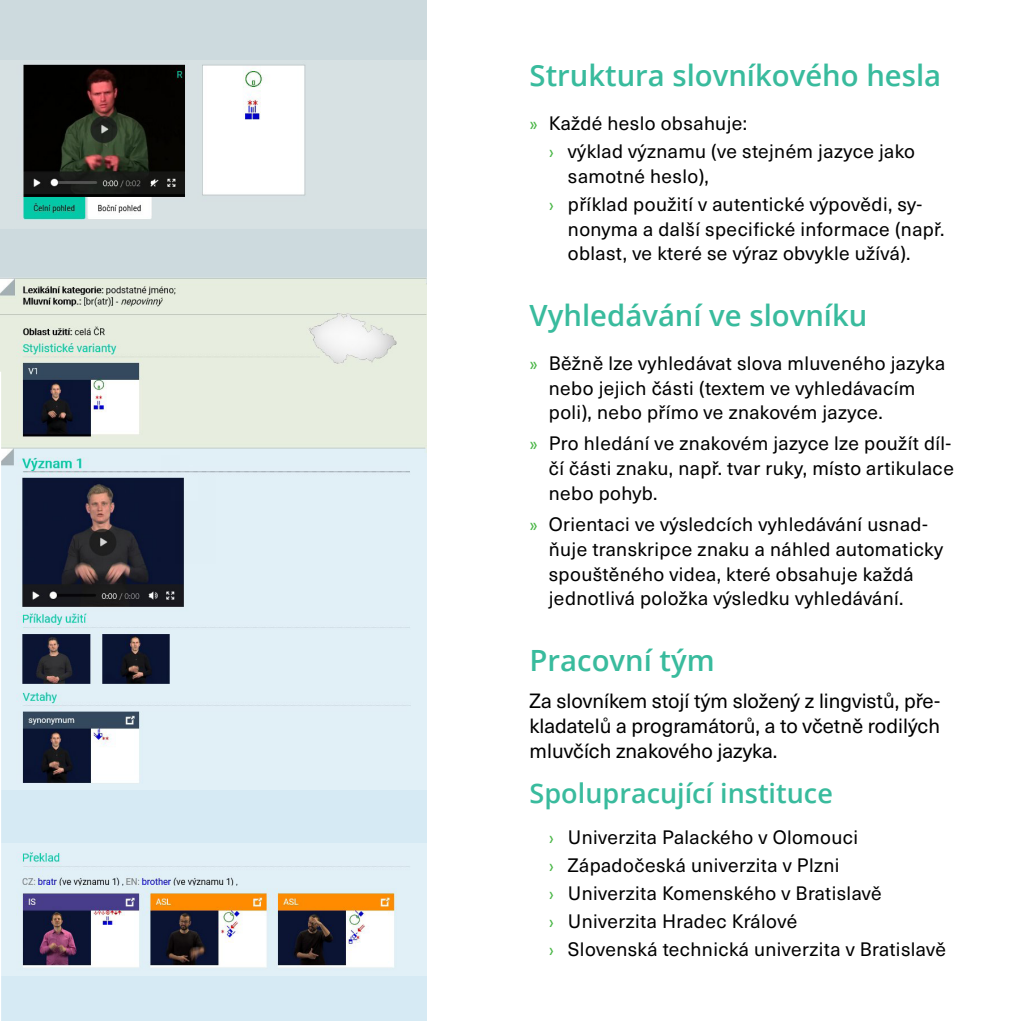
<style>
.page{position:relative;width:1021px;height:1021px;background:#fff}
.page>*{position:absolute;margin:0;border:0;box-sizing:border-box;transform-origin:0 0}
.Nadpis_2_vlevo{font:600 29.25px "Open Sans";color:#39bb9d}
.Nadpis_3{font:600 27px "Open Sans";color:#39bb9d}
.odstavec_1{font:20.25px/24.8px "Neue Haas Unica Pro";color:#000;text-align:justify}
.t1{font:19.12px/24.8px "Neue Haas Unica Pro";letter-spacing:.02em;color:#000}
.s1{font-size:18px;color:#4cb749}
</style>
<div class="page">
<div style="left:0;top:789px;width:426px;height:231px;background:#d6eaf4"></div>
<div style="left:0;top:0;width:426px;height:277px;background:#cddade"></div>
<img style="left:16px;top:61px;width:289px;height:159px">
<img style="left:0;top:277px;width:426px;height:512px">
<img style="left:1px;top:843px;width:425px;height:132px">
<hr style="left:0;top:372px;width:1px;height:648px;background:#fff">
<h2 class="Nadpis_2_vlevo" style="left:529px;top:55px;width:413px">Struktura slovníkového hesla</h2>
<p class="t1" style="left:529px;top:111px;width:219px"><span class="s1">»</span> Každé heslo obsahuje:</p>
<p class="t1" style="left:568px;top:139px;width:349px;text-indent:-19px"><span class="s1">›</span> výklad významu (ve stejném jazyce jako samotné heslo),</p>
<p class="t1" style="left:568px;top:192px;width:378px;text-indent:-19px"><span class="s1">›</span> příklad použití v autentické výpovědi, sy&shy;nonyma a další specifické informace (např. oblast, ve které se výraz obvykle užívá).</p>
<h2 class="Nadpis_2_vlevo" style="left:529px;top:295px;width:339px">Vyhledávání ve slovníku</h2>
<p class="t1" style="left:549px;top:351px;width:398px;text-indent:-19px"><span class="s1">»</span> Běžně lze vyhledávat slova mluveného jazyka nebo jejich části (textem ve vyhledávacím poli), nebo přímo ve znakovém jazyce.</p>
<p class="t1" style="left:549px;top:431px;width:406px;text-indent:-19px"><span class="s1">»</span> Pro hledání ve znakovém jazyce lze použít díl&shy;čí části znaku, např. tvar ruky, místo artikulace nebo pohyb.</p>
<p class="t1" style="left:549px;top:512px;width:396px;text-indent:-19px"><span class="s1">»</span> Orientaci ve výsledcích vyhledávání usnad&shy;ňuje transkripce znaku a náhled automaticky spouštěného videa, které obsahuje každá jednotlivá položka výsledku vyhledávání.</p>
<h2 class="Nadpis_2_vlevo" style="left:529px;top:640px;width:187px">Pracovní tým</h2>
<p class="odstavec_1" style="left:529px;top:689px;width:412px">Za slovníkem stojí tým složený z lingvistů, pře&shy;kladatelů a programátorů, a to včetně rodilých mluvčích znakového jazyka.</p>
<h3 class="Nadpis_3" style="left:529px;top:774px;width:305px">Spolupracující instituce</h3>
<p class="t1" style="left:549px;top:825px;width:311px"><span class="s1">›</span> Univerzita Palackého v Olomouci</p>
<p class="t1" style="left:549px;top:853px;width:292px"><span class="s1">›</span> Západočeská univerzita v Plzni</p>
<p class="t1" style="left:549px;top:880px;width:334px"><span class="s1">›</span> Univerzita Komenského v Bratislavě</p>
<p class="t1" style="left:549px;top:908px;width:250px"><span class="s1">›</span> Univerzita Hradec Králové</p>
<p class="t1" style="left:549px;top:936px;width:398px"><span class="s1">›</span> Slovenská technická univerzita v Bratislavě</p>
</div>
